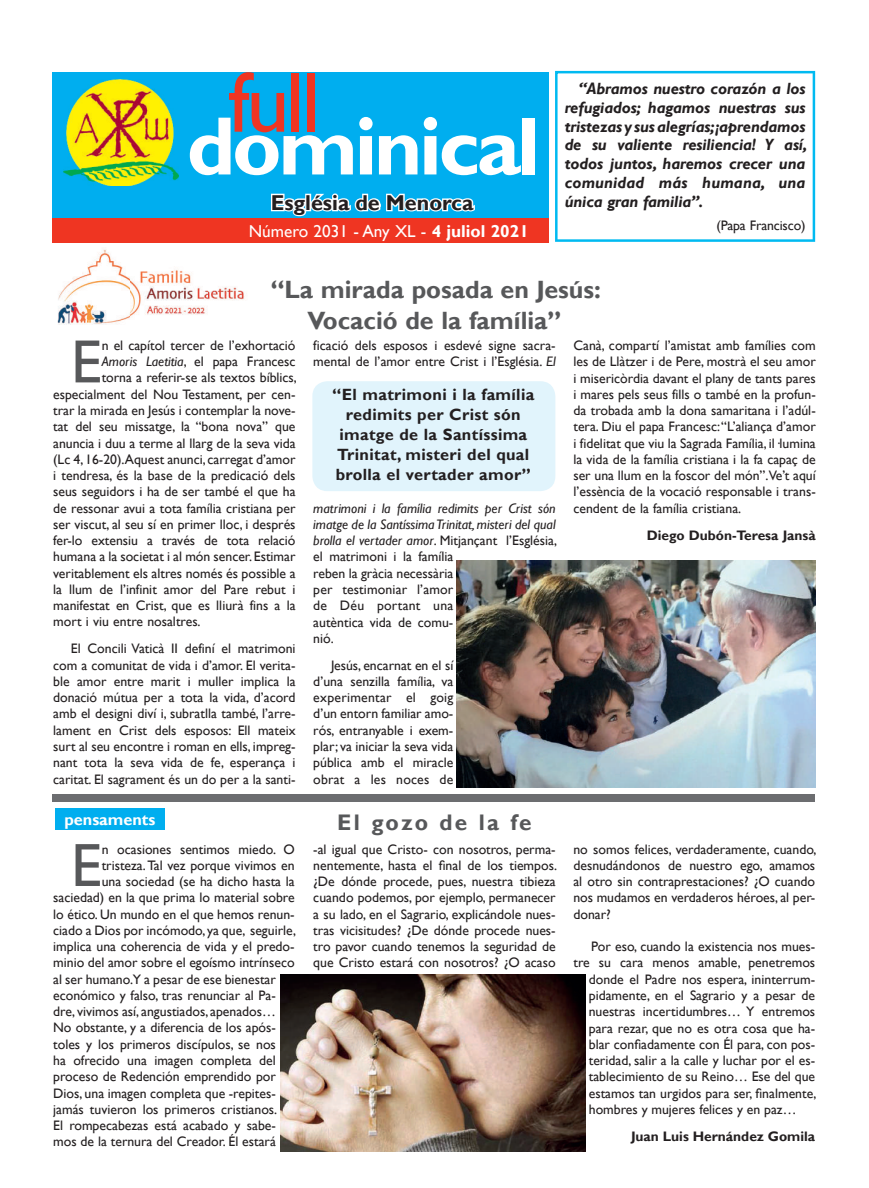
<style>
.page{position:relative;width:869px;height:1188px;background:#fff}
.page>*{position:absolute;margin:0;border:0;box-sizing:border-box;transform-origin:0 0}
.t1{font:86.12px "Gill Sans";color:#ef3522}
.t2{font:700 83.25px "Gill Sans";letter-spacing:-.04em;color:#fff}
.t3{font:61.38px "Gill Sans";color:#57585a}
.t4{font:700 25px/31.2px "Gill Sans";color:#57585a;text-align:center}
.t5{font:700 22.5px "Gill Sans";letter-spacing:.1em;color:#57585a}
.t6{font:700 21.5px "Gill Sans";color:#231f20}
.t7{font:17.25px "Gill Sans";color:#fff}
.t8{font:italic 700 16.25px/18.8px "Gill Sans";letter-spacing:-.01em;color:#231f20;text-align:justify}
.t9{font:700 16.25px/20px "Gill Sans";letter-spacing:.02em;color:#231f20;text-align:center}
.t10{font:700 16.25px "Gill Sans";color:#fff}
.t11{font:13.75px/16.2px "Gill Sans";color:#231f20;text-align:justify}
.t12{font:700 13.75px "Gill Sans";color:#231f20}
.s1{font-weight:700}
.s2{font-style:italic}
</style>
<div class="page">
<div style="left:53px;top:72px;width:496px;height:171px;background:#00aeef"></div>
<svg style="left:271px;top:193px;width:204px;height:24px"></svg>
<div style="left:53px;top:218px;width:496px;height:25px;background:#ef3522"></div>
<img style="left:63px;top:79px;width:115px;height:107px">
<hr style="left:53px;top:794px;width:761px;height:2px;background:#6c6d70">
<hr style="left:53px;top:797px;width:761px;height:1px;background:#6c6d70">
<hr style="left:53px;top:799px;width:761px;height:2px;background:#6c6d70">
<div style="left:55px;top:808px;width:110px;height:21px;background:#00aeef"></div>
<svg style="left:555px;top:71px;width:259px;height:171px"></svg>
<img style="left:280px;top:974px;width:305px;height:177px">
<img style="left:456px;top:560px;width:358px;height:227px">
<img style="left:57px;top:249px;width:190px;height:76px">
<div style="left:312px;top:381px;width:243px;height:110px;background:#e1f4fc;border-radius:15px"></div>
<h1 class="t1" style="left:228px;top:53px;width:93px">full</h1>
<h2 class="t2" style="left:187px;top:96px;width:354px">dominical</h2>
<h3 class="t6" style="left:270px;top:189px;width:204px">Església de Menorca</h3>
<p class="t7" style="left:249px;top:221px;width:281px">Número 2031 - Any XL - <span class="s1">4 juliol 2021</span></p>
<p class="t8" style="left:564px;top:80px;width:244px;text-indent:14px">“Abramos nuestro corazón a los refugiados; hagamos nuestras sus tristezas y sus alegrías;¡aprendamos de su valiente resiliencia! Y así, todos juntos, haremos crecer una comunidad más humana, una única gran familia”.</p>
<p class="t11" style="left:716px;top:217px;width:91px">(Papa Francisco)</p>
<h3 class="t4" style="left:270px;top:274px;width:332px">“La mirada posada en Jesús:<br>Vocació de la família”</h3>
<h3 class="t3" style="left:71px;top:326px;width:32px">E</h3>
<p class="t11" style="left:102px;top:337px;width:195px">n el capítol tercer de l’exhortació</p>
<p class="t11" style="left:102px;top:353px;width:195px"><span class="s2">Amoris Laetitia</span>, el papa Francesc</p>
<p class="t11" style="left:102px;top:370px;width:197px">torna a referir-se als textos bíblics,</p>
<p class="t11" style="left:53px;top:386px;width:244px">especialment del Nou Testament, per cen-</p>
<p class="t11" style="left:53px;top:402px;width:244px">trar la mirada en Jesús i contemplar la nove-</p>
<p class="t11" style="left:53px;top:418px;width:244px">tat del seu missatge, la “bona nova” que</p>
<p class="t11" style="left:53px;top:435px;width:244px">anuncia i duu a terme al llarg de la seva vida</p>
<p class="t11" style="left:53px;top:451px;width:244px">(Lc 4, 16-20).Aquest anunci, carregat d’amor</p>
<p class="t11" style="left:53px;top:467px;width:244px">i tendresa, és la base de la predicació dels</p>
<p class="t11" style="left:53px;top:483px;width:244px">seus seguidors i ha de ser també el que ha</p>
<p class="t11" style="left:53px;top:500px;width:244px">de ressonar avui a tota família cristiana per</p>
<p class="t11" style="left:53px;top:516px;width:244px">ser viscut, al seu sí en primer lloc, i després</p>
<p class="t11" style="left:53px;top:532px;width:244px">fer-lo extensiu a través de tota relació</p>
<p class="t11" style="left:53px;top:548px;width:244px">humana a la societat i al món sencer. Estimar</p>
<p class="t11" style="left:53px;top:565px;width:244px">veritablement els altres només és possible a</p>
<p class="t11" style="left:53px;top:581px;width:244px">la llum de l’infinit amor del Pare rebut i</p>
<p class="t11" style="left:53px;top:597px;width:244px">manifestat en Crist, que es lliurà fins a la</p>
<p class="t11" style="left:53px;top:613px;width:149px">mort i viu entre nosaltres.</p>
<p class="t11" style="left:53px;top:640px;width:244px;text-indent:18px">El Concili Vaticà II definí el matrimoni com a comunitat de vida i d’amor. El verita&shy;ble amor entre marit i muller implica la donació mútua per a tota la vida, d’acord amb el designi diví i, subratlla també, l’arre&shy;lament en Crist dels esposos: Ell mateix surt al seu encontre i roman en ells, impreg&shy;nant tota la seva vida de fe, esperança i caritat. El sagrament és un do per a la santi-</p>
<p class="t11" style="left:313px;top:337px;width:244px">ficació dels esposos i esdevé signe sacra&shy;mental de l’amor entre Crist i l’Església. <span class="s2">El</span></p>
<p class="t9" style="left:332px;top:384px;width:203px">“El matrimoni i la família redimits per Crist són imatge de la Santíssima<br>Trinitat, misteri del qual brolla el vertader amor”</p>
<p class="t11" style="left:313px;top:500px;width:245px;text-align:left"><span class="s2">matrimoni i la família redimits per Crist són imatge de la Santíssima Trinitat, misteri del qual brolla el vertader amor</span>. Mitjançant l’Església, el matrimoni i la família<br>reben la gràcia necessària<br>per testimoniar l’amor<br>de Déu portant una<br>autèntica vida de comu-<br>nió.</p>
<p class="t11" style="left:313px;top:657px;width:141px;text-indent:18px">Jesús, encarnat en el sí d’una senzilla família, va experimentar el goig d’un entorn familiar amo&shy;rós, entranyable i exem&shy;plar; va iniciar la seva vida pública amb el miracle obrat a les noces de</p>
<p class="t10" style="left:64px;top:809px;width:93px">pensaments</p>
<h3 class="t5" style="left:337px;top:808px;width:196px">El gozo de la fe</h3>
<p class="t11" style="left:573px;top:337px;width:244px">Canà, compartí l’amistat amb famílies com les de Llàtzer i de Pere, mostrà el seu amor i misericòrdia davant el plany de tants pares i mares pels seus fills o també en la profun&shy;da trobada amb la dona samaritana i l’adúl&shy;tera. Diu el papa Francesc: “L’aliança d’amor i fidelitat que viu la Sagrada Família, il·lumina la vida de la família cristiana i la fa capaç de ser una llum en la foscor del món”.Ve’t aquí l’essència de la vocació responsable i trans&shy;cendent de la família cristiana.</p>
<p class="t12" style="left:646px;top:526px;width:170px">Diego Dubón-Teresa Jansà</p>
<h3 class="t3" style="left:71px;top:829px;width:32px">E</h3>
<p class="t11" style="left:102px;top:840px;width:194px">n ocasiones sentimos miedo. O</p>
<p class="t11" style="left:102px;top:857px;width:194px">tristeza. Tal vez porque vivimos en</p>
<p class="t11" style="left:102px;top:873px;width:194px">una sociedad (se ha dicho hasta la</p>
<p class="t11" style="left:53px;top:889px;width:243px">saciedad) en la que prima lo material sobre</p>
<p class="t11" style="left:53px;top:905px;width:243px">lo ético. Un mundo en el que hemos renun-</p>
<p class="t11" style="left:53px;top:922px;width:244px">ciado a Dios por incómodo, ya que, seguirle,</p>
<p class="t11" style="left:53px;top:938px;width:243px">implica una coherencia de vida y el predo-</p>
<p class="t11" style="left:53px;top:954px;width:243px">minio del amor sobre el egoísmo intrínseco</p>
<p class="t11" style="left:53px;top:970px;width:224px">al ser humano.Y a pesar de ese bienestar</p>
<p class="t11" style="left:53px;top:987px;width:224px">económico y falso, tras renunciar al Pa-</p>
<p class="t11" style="left:53px;top:1003px;width:224px">dre, vivimos así, angustiados, apenados…</p>
<p class="t11" style="left:53px;top:1019px;width:224px">No obstante, y a diferencia de los após-</p>
<p class="t11" style="left:53px;top:1035px;width:224px">toles y los primeros discípulos, se nos</p>
<p class="t11" style="left:53px;top:1052px;width:224px">ha ofrecido una imagen completa del</p>
<p class="t11" style="left:53px;top:1068px;width:224px">proceso de Redención emprendido por</p>
<p class="t11" style="left:53px;top:1084px;width:224px">Dios, una imagen completa que -repites-</p>
<p class="t11" style="left:53px;top:1100px;width:225px">jamás tuvieron los primeros cristianos.</p>
<p class="t11" style="left:53px;top:1117px;width:224px">El rompecabezas está acabado y sabe-</p>
<p class="t11" style="left:53px;top:1133px;width:224px">mos de la ternura del Creador. Él estará</p>
<p class="t11" style="left:313px;top:840px;width:245px">-al igual que Cristo- con nosotros, perma&shy;nentemente, hasta el final de los tiempos. ¿De dónde procede, pues, nuestra tibieza cuando podemos, por ejemplo, permanecer a su lado, en el Sagrario, explicándole nues&shy;tras vicisitudes? ¿De dónde procede nues&shy;tro pavor cuando tenemos la seguridad de que Cristo estará con nosotros? ¿O acaso</p>
<p class="t11" style="left:573px;top:840px;width:244px">no somos felices, verdaderamente, cuando, desnudándonos de nuestro ego, amamos al otro sin contraprestaciones? ¿O cuando nos mudamos en verdaderos héroes, al per&shy;donar?</p>
<p class="t11" style="left:591px;top:938px;width:225px">Por eso, cuando la existencia nos mues-</p>
<p class="t11" style="left:573px;top:954px;width:243px">tre su cara menos amable, penetremos</p>
<p class="t11" style="left:588px;top:970px;width:228px">donde el Padre nos espera, ininterrum-</p>
<p class="t11" style="left:588px;top:987px;width:228px">pidamente, en el Sagrario y a pesar de</p>
<p class="t11" style="left:588px;top:1003px;width:228px">nuestras incertidumbres… Y entremos</p>
<p class="t11" style="left:588px;top:1019px;width:228px">para rezar, que no es otra cosa que ha-</p>
<p class="t11" style="left:588px;top:1035px;width:228px">blar confiadamente con Él para, con pos-</p>
<p class="t11" style="left:588px;top:1052px;width:228px">teridad, salir a la calle y luchar por el es-</p>
<p class="t11" style="left:588px;top:1068px;width:228px">tablecimiento de su Reino… Ese del que</p>
<p class="t11" style="left:588px;top:1084px;width:229px">estamos tan urgidos para ser, finalmente,</p>
<p class="t11" style="left:588px;top:1100px;width:209px">hombres y mujeres felices y en paz…</p>
<p class="t12" style="left:631px;top:1127px;width:185px">Juan Luis Hernández Gomila</p>
</div>
